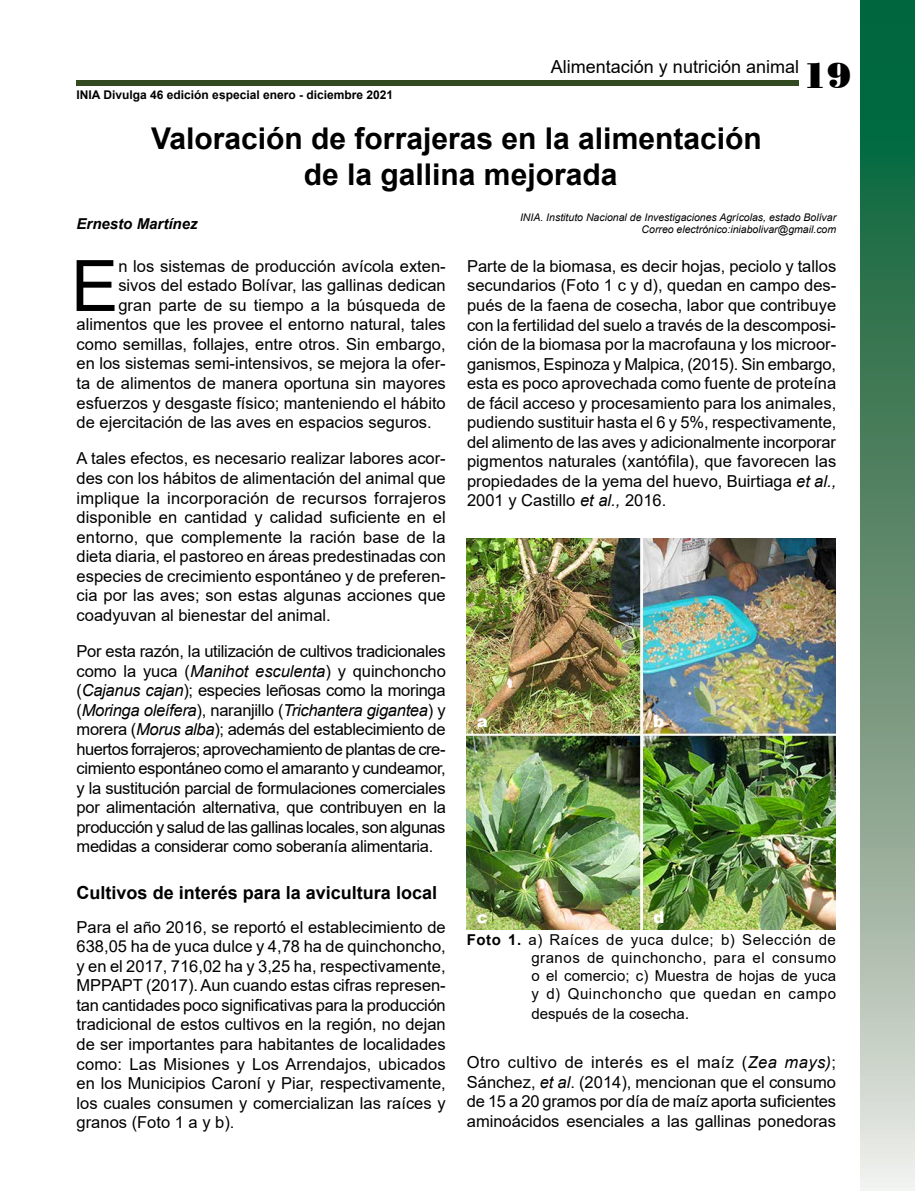
<style>
.page{position:relative;width:915px;height:1191px;background:#fff}
.page>*{position:absolute;margin:0;border:0;box-sizing:border-box;transform-origin:0 0}
.t1{font:70.95px "Arial";color:#000}
.t2{font:36px "Poster Bodoni BT";color:#000}
.t3{font:700 30px/36px "Arial";color:#000;text-align:center}
.t4{font:700 18px "Arial";color:#000}
.t5{font:18px "Arial";color:#000}
.t6{font:16.5px/19.5px "Arial";color:#000;text-align:justify}
.t7{font:900 16.5px "Arial";color:#fff}
.t8{font:15px/18px "Arial";letter-spacing:.005em;color:#000;text-align:justify}
.t9{font:italic 700 15px "Arial";color:#000}
.t10{font:700 12px "Arial";color:#000}
.t11{font:italic 10.5px/12.6px "Arial";color:#000;text-align:right}
.s1{font-style:italic}
.s2{font-weight:700}
.s3{font-size:16.5px}
</style>
<div class="page">
<div style="left:77px;top:80px;width:721px;height:5px;background:#334a21"></div>
<svg style="left:860px;top:0;width:54px;height:1191px"></svg>
<img style="left:466px;top:538px;width:369px;height:391px">
<p class="t10" style="left:77px;top:86px;width:318px">INIA Divulga 46 edición especial enero - diciembre 2021</p>
<p class="t5" style="left:550px;top:54px;width:250px">Alimentación y nutrición animal</p>
<h2 class="t2" style="left:803px;top:53px;width:49px">19</h2>
<h3 class="t3" style="left:151px;top:121px;width:612px">Valoración de forrajeras en la alimentación de la gallina mejorada</h3>
<p class="t9" style="left:77px;top:213px;width:122px">Ernesto Martínez</p>
<p class="t11" style="left:520px;top:211px;width:317px">INIA. Instituto Nacional de Investigaciones Agrícolas, estado Bolívar<br>Correo electrónico:iniabolivar@gmail.com</p>
<h1 class="t1" style="left:71px;top:237px;width:49px">E</h1>
<p class="t6" style="left:118px;top:256px;width:329px">n los sistemas de producción avícola exten-</p>
<p class="t6" style="left:118px;top:276px;width:329px">sivos del estado Bolívar, las gallinas dedican</p>
<p class="t6" style="left:118px;top:295px;width:328px">gran parte de su tiempo a la búsqueda de</p>
<p class="t6" style="left:77px;top:315px;width:370px">alimentos que les provee el entorno natural, tales</p>
<p class="t6" style="left:77px;top:334px;width:370px">como semillas, follajes, entre otros. Sin embargo,</p>
<p class="t6" style="left:77px;top:354px;width:370px">en los sistemas semi-intensivos, se mejora la ofer-</p>
<p class="t6" style="left:77px;top:373px;width:370px">ta de alimentos de manera oportuna sin mayores</p>
<p class="t6" style="left:77px;top:393px;width:370px">esfuerzos y desgaste físico; manteniendo el hábito</p>
<p class="t6" style="left:77px;top:412px;width:356px">de ejercitación de las aves en espacios seguros.</p>
<p class="t6" style="left:77px;top:449px;width:371px">A tales efectos, es necesario realizar labores acor&shy;des con los hábitos de alimentación del animal que implique la incorporación de recursos forrajeros disponible en cantidad y calidad suficiente en el entorno, que complemente la ración base de la dieta diaria, el pastoreo en áreas predestinadas con especies de crecimiento espontáneo y de preferen&shy;cia por las aves; son estas algunas acciones que coadyuvan al bienestar del animal.</p>
<p class="t6" style="left:77px;top:641px;width:371px">Por esta razón, la utilización de cultivos tradicionales como la yuca (<span class="s1">Manihot esculenta</span>) y quinchoncho (<span class="s1">Cajanus cajan</span>); especies leñosas como la moringa (<span class="s1">Moringa oleífera</span>), naranjillo (<span class="s1">Trichantera gigantea</span>) y morera (<span class="s1">Morus alba</span>); además del establecimiento de huertos forrajeros; aprovechamiento de plantas de cre&shy;cimiento espontáneo como el amaranto y cundeamor, y la sustitución parcial de formulaciones comerciales por alimentación alternativa, que contribuyen en la producción y salud de las gallinas locales, son algunas medidas a considerar como soberanía alimentaria.</p>
<p class="t4" style="left:77px;top:879px;width:362px">Cultivos de interés para la avicultura local</p>
<p class="t6" style="left:77px;top:917px;width:370px">Para el año 2016, se reportó el establecimiento de 638,05 ha de yuca dulce y 4,78 ha de quinchoncho, y en el 2017, 716,02 ha y 3,25 ha, respectivamente, MPPAPT (2017). Aun cuando estas cifras represen&shy;tan cantidades poco significativas para la producción tradicional de estos cultivos en la región, no dejan de ser importantes para habitantes de localidades como: Las Misiones y Los Arrendajos, ubicados en los Municipios Caroní y Piar, respectivamente, los cuales consumen y comercializan las raíces y granos (Foto 1 a y b).</p>
<p class="t6" style="left:467px;top:256px;width:371px">Parte de la biomasa, es decir hojas, peciolo y tallos secundarios (Foto 1 c y d), quedan en campo des&shy;pués de la faena de cosecha, labor que contribuye con la fertilidad del suelo a través de la descomposi&shy;ción de la biomasa por la macrofauna y los microor&shy;ganismos, Espinoza y Malpica, (2015). Sin embargo, esta es poco aprovechada como fuente de proteína de fácil acceso y procesamiento para los animales, pudiendo sustituir hasta el 6 y 5%, respectivamente, del alimento de las aves y adicionalmente incorporar pigmentos naturales (xantófila), que favorecen las propiedades de la yema del huevo, Buirtiaga <span class="s1">et al., </span>2001 y Castillo <span class="s1">et al.,</span> 2016.</p>
<p class="t7" style="left:476px;top:709px;width:13px">a</p>
<p class="t7" style="left:653px;top:709px;width:13px">b</p>
<p class="t7" style="left:476px;top:905px;width:13px">c</p>
<p class="t7" style="left:653px;top:905px;width:13px">d</p>
<p class="t8" style="left:531px;top:931px;width:306px;text-indent:-64px"><span class="s2">Foto 1.</span> a) Raíces de yuca dulce; b) Selección de granos de quinchoncho, para el consumo o el comercio; c) Muestra de hojas de yuca y d) Quinchoncho que quedan en campo</p>
<p class="t8" style="left:531px;top:1004px;width:160px">después de la cosecha<span class="s3">.</span></p>
<p class="t6" style="left:466px;top:1052px;width:370px">Otro cultivo de interés es el maíz (<span class="s1">Zea mays)</span>; Sánchez, <span class="s1">et al</span>. (2014), mencionan que el consumo de 15 a 20 gramos por día de maíz aporta suficientes aminoácidos esenciales a las gallinas ponedoras</p>
</div>
